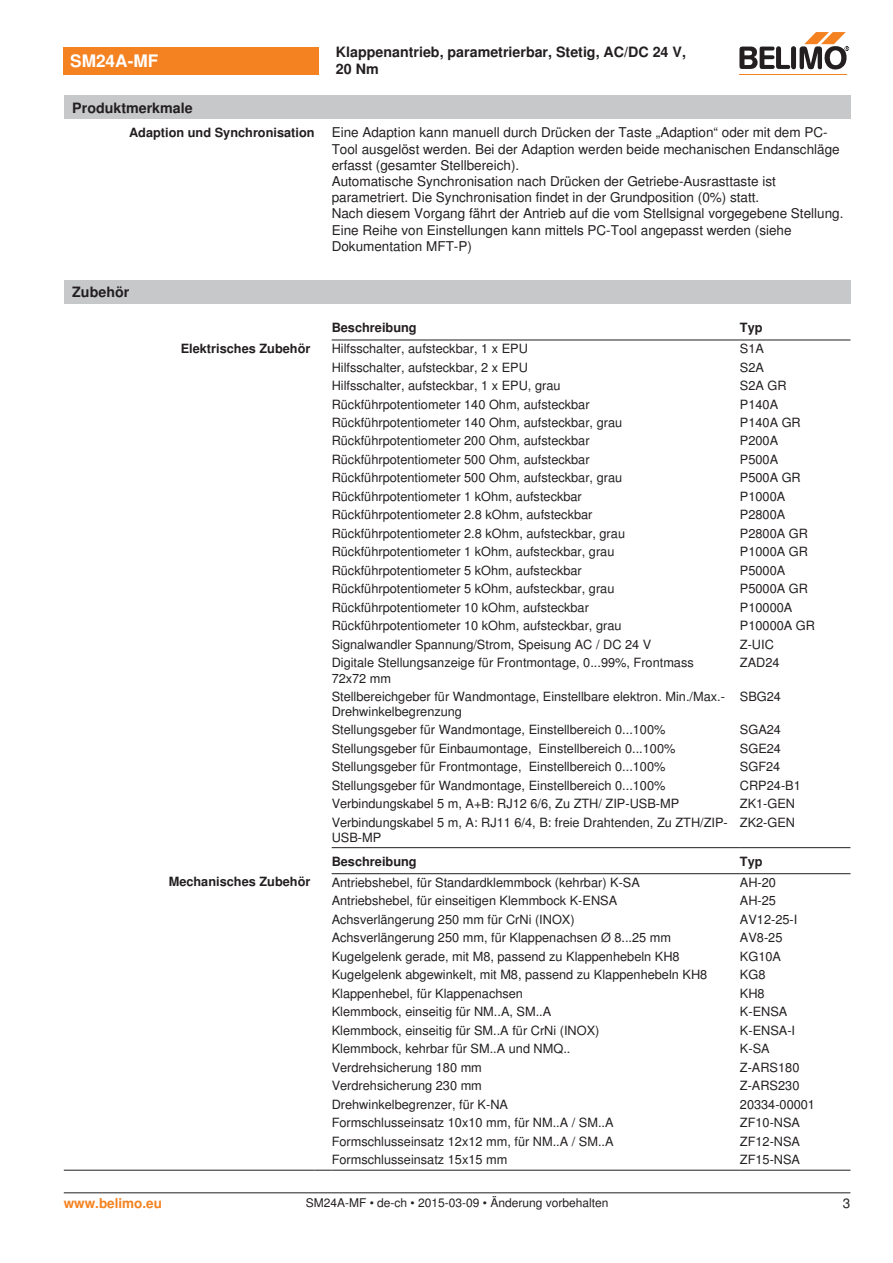
<style>
.page{position:relative;width:893px;height:1263px;background:#fff}
.page>*{position:absolute;margin:0;border:0;box-sizing:border-box;transform-origin:0 0}
.t1{font:700 17.25px "Nimbus Sans BEL";color:#fff}
.t2{font:700 14.25px/17.1px "Nimbus Sans BEL";color:#231f20}
.t3{font:13.5px/16.2px "Nimbus Sans BEL";color:#231f20}
.t4{font:700 13.5px "Nimbus Sans BEL";color:#f58220}
.t5{font:12.75px/15.3px "Nimbus Sans BEL";color:#231f20}
.t6{font:700 12.75px "Nimbus Sans BEL";color:#231f20}
.t7{font:12px "Nimbus Sans BEL";color:#231f20}
</style>
<div class="page">
<div style="left:64px;top:280px;width:786px;height:24px;background:#c7c8ca"></div>
<hr style="left:332px;top:340px;width:408px;height:1px;background:#231f20">
<hr style="left:740px;top:340px;width:110px;height:1px;background:#231f20">
<hr style="left:332px;top:847px;width:408px;height:1px;background:#231f20">
<hr style="left:740px;top:847px;width:110px;height:1px;background:#231f20">
<hr style="left:332px;top:873px;width:408px;height:1px;background:#231f20">
<hr style="left:740px;top:873px;width:110px;height:1px;background:#231f20">
<hr style="left:64px;top:1170px;width:251px;height:1px;background:#231f20">
<svg style="left:315px;top:1170px;width:17px;height:1px"></svg>
<hr style="left:332px;top:1170px;width:408px;height:1px;background:#231f20">
<hr style="left:740px;top:1170px;width:110px;height:1px;background:#231f20">
<div style="left:64px;top:47px;width:255px;height:27px;background:#f58220"></div>
<hr style="left:739px;top:74px;width:107px;height:1px;background:#f58220">
<svg style="left:739px;top:32px;width:110px;height:38px"></svg>
<div style="left:64px;top:96px;width:786px;height:23px;background:#c7c8ca"></div>
<hr style="left:64px;top:1192px;width:786px;height:1px;background:#231f20">
<h1 class="t1" style="left:70px;top:51px;width:90px">SM24A-MF</h1>
<p class="t2" style="left:336px;top:44px;width:352px">Klappenantrieb, parametrierbar, Stetig, AC/DC 24 V,<br>20 Nm</p>
<p class="t2" style="left:72px;top:100px;width:122px">Produktmerkmale</p>
<p class="t6" style="left:129px;top:125px;width:187px">Adaption und Synchronisation</p>
<p class="t3" style="left:332px;top:125px;width:513px">Eine Adaption kann manuell durch Drücken der Taste „Adaption“ oder mit dem PC-Tool ausgelöst werden. Bei der Adaption werden beide mechanischen Endanschläge erfasst (gesamter Stellbereich).<br>Automatische Synchronisation nach Drücken der Getriebe-Ausrasttaste ist parametriert. Die Synchronisation findet in der Grundposition (0%) statt.<br>Nach diesem Vorgang fährt der Antrieb auf die vom Stellsignal vorgegebene Stellung.<br>Eine Reihe von Einstellungen kann mittels PC-Tool angepasst werden (siehe Dokumentation MFT-P)</p>
<p class="t2" style="left:72px;top:284px;width:58px">Zubehör</p>
<p class="t6" style="left:332px;top:320px;width:87px">Beschreibung</p>
<p class="t6" style="left:740px;top:320px;width:24px">Typ</p>
<p class="t6" style="left:181px;top:341px;width:131px">Elektrisches Zubehör</p>
<p class="t5" style="left:332px;top:341px;width:198px">Hilfsschalter, aufsteckbar, 1 x EPU</p>
<p class="t5" style="left:740px;top:341px;width:26px">S1A</p>
<p class="t5" style="left:332px;top:360px;width:198px">Hilfsschalter, aufsteckbar, 2 x EPU</p>
<p class="t5" style="left:740px;top:360px;width:26px">S2A</p>
<p class="t5" style="left:332px;top:378px;width:230px">Hilfsschalter, aufsteckbar, 1 x EPU, grau</p>
<p class="t5" style="left:740px;top:378px;width:48px">S2A GR</p>
<p class="t5" style="left:332px;top:397px;width:259px">Rückführpotentiometer 140 Ohm, aufsteckbar</p>
<p class="t5" style="left:740px;top:397px;width:40px">P140A</p>
<p class="t5" style="left:332px;top:415px;width:292px">Rückführpotentiometer 140 Ohm, aufsteckbar, grau</p>
<p class="t5" style="left:740px;top:415px;width:62px">P140A GR</p>
<p class="t5" style="left:332px;top:434px;width:259px">Rückführpotentiometer 200 Ohm, aufsteckbar</p>
<p class="t5" style="left:740px;top:434px;width:40px">P200A</p>
<p class="t5" style="left:332px;top:452px;width:259px">Rückführpotentiometer 500 Ohm, aufsteckbar</p>
<p class="t5" style="left:740px;top:452px;width:40px">P500A</p>
<p class="t5" style="left:332px;top:471px;width:292px">Rückführpotentiometer 500 Ohm, aufsteckbar, grau</p>
<p class="t5" style="left:740px;top:471px;width:62px">P500A GR</p>
<p class="t5" style="left:332px;top:489px;width:252px">Rückführpotentiometer 1 kOhm, aufsteckbar</p>
<p class="t5" style="left:740px;top:489px;width:47px">P1000A</p>
<p class="t5" style="left:332px;top:508px;width:262px">Rückführpotentiometer 2.8 kOhm, aufsteckbar</p>
<p class="t5" style="left:740px;top:508px;width:47px">P2800A</p>
<p class="t5" style="left:332px;top:526px;width:295px">Rückführpotentiometer 2.8 kOhm, aufsteckbar, grau</p>
<p class="t5" style="left:740px;top:526px;width:70px">P2800A GR</p>
<p class="t5" style="left:332px;top:544px;width:284px">Rückführpotentiometer 1 kOhm, aufsteckbar, grau</p>
<p class="t5" style="left:740px;top:544px;width:70px">P1000A GR</p>
<p class="t5" style="left:332px;top:563px;width:252px">Rückführpotentiometer 5 kOhm, aufsteckbar</p>
<p class="t5" style="left:740px;top:563px;width:47px">P5000A</p>
<p class="t5" style="left:332px;top:581px;width:284px">Rückführpotentiometer 5 kOhm, aufsteckbar, grau</p>
<p class="t5" style="left:740px;top:581px;width:70px">P5000A GR</p>
<p class="t5" style="left:332px;top:600px;width:259px">Rückführpotentiometer 10 kOhm, aufsteckbar</p>
<p class="t5" style="left:740px;top:600px;width:54px">P10000A</p>
<p class="t5" style="left:332px;top:618px;width:291px">Rückführpotentiometer 10 kOhm, aufsteckbar, grau</p>
<p class="t5" style="left:740px;top:618px;width:77px">P10000A GR</p>
<p class="t5" style="left:332px;top:637px;width:321px">Signalwandler Spannung/Strom, Speisung AC / DC 24 V</p>
<p class="t5" style="left:740px;top:637px;width:35px">Z-UIC</p>
<p class="t5" style="left:332px;top:655px;width:364px">Digitale Stellungsanzeige für Frontmontage, 0...99%, Frontmass<br>72x72 mm</p>
<p class="t5" style="left:740px;top:655px;width:41px">ZAD24</p>
<p class="t5" style="left:332px;top:689px;width:395px">Stellbereichgeber für Wandmontage, Einstellbare elektron. Min./Max.-<br>Drehwinkelbegrenzung</p>
<p class="t5" style="left:740px;top:689px;width:43px">SBG24</p>
<p class="t5" style="left:332px;top:722px;width:335px">Stellungsgeber für Wandmontage, Einstellbereich 0...100%</p>
<p class="t5" style="left:740px;top:722px;width:43px">SGA24</p>
<p class="t5" style="left:332px;top:741px;width:345px">Stellungsgeber für Einbaumontage, Einstellbereich 0...100%</p>
<p class="t5" style="left:740px;top:741px;width:43px">SGE24</p>
<p class="t5" style="left:332px;top:759px;width:335px">Stellungsgeber für Frontmontage, Einstellbereich 0...100%</p>
<p class="t5" style="left:740px;top:759px;width:42px">SGF24</p>
<p class="t5" style="left:332px;top:778px;width:335px">Stellungsgeber für Wandmontage, Einstellbereich 0...100%</p>
<p class="t5" style="left:740px;top:778px;width:62px">CRP24-B1</p>
<p class="t5" style="left:332px;top:796px;width:349px">Verbindungskabel 5 m, A+B: RJ12 6/6, Zu ZTH/ ZIP-USB-MP</p>
<p class="t5" style="left:740px;top:796px;width:57px">ZK1-GEN</p>
<p class="t5" style="left:332px;top:815px;width:398px">Verbindungskabel 5 m, A: RJ11 6/4, B: freie Drahtenden, Zu ZTH/ZIP-<br>USB-MP</p>
<p class="t5" style="left:740px;top:815px;width:57px">ZK2-GEN</p>
<p class="t6" style="left:332px;top:854px;width:87px">Beschreibung</p>
<p class="t6" style="left:740px;top:854px;width:24px">Typ</p>
<p class="t6" style="left:169px;top:874px;width:143px">Mechanisches Zubehör</p>
<p class="t5" style="left:332px;top:875px;width:310px">Antriebshebel, für Standardklemmbock (kehrbar) K-SA</p>
<p class="t5" style="left:740px;top:875px;width:38px">AH-20</p>
<p class="t5" style="left:332px;top:893px;width:287px">Antriebshebel, für einseitigen Klemmbock K-ENSA</p>
<p class="t5" style="left:740px;top:893px;width:38px">AH-25</p>
<p class="t5" style="left:332px;top:912px;width:245px">Achsverlängerung 250 mm für CrNi (INOX)</p>
<p class="t5" style="left:740px;top:912px;width:59px">AV12-25-I</p>
<p class="t5" style="left:332px;top:930px;width:341px">Achsverlängerung 250 mm, für Klappenachsen Ø 8...25 mm</p>
<p class="t5" style="left:740px;top:930px;width:44px">AV8-25</p>
<p class="t5" style="left:332px;top:949px;width:349px">Kugelgelenk gerade, mit M8, passend zu Klappenhebeln KH8</p>
<p class="t5" style="left:740px;top:949px;width:43px">KG10A</p>
<p class="t5" style="left:332px;top:967px;width:377px">Kugelgelenk abgewinkelt, mit M8, passend zu Klappenhebeln KH8</p>
<p class="t5" style="left:740px;top:967px;width:27px">KG8</p>
<p class="t5" style="left:332px;top:986px;width:193px">Klappenhebel, für Klappenachsen</p>
<p class="t5" style="left:740px;top:986px;width:26px">KH8</p>
<p class="t5" style="left:332px;top:1004px;width:221px">Klemmbock, einseitig für NM..A, SM..A</p>
<p class="t5" style="left:740px;top:1004px;width:49px">K-ENSA</p>
<p class="t5" style="left:332px;top:1023px;width:269px">Klemmbock, einseitig für SM..A für CrNi (INOX)</p>
<p class="t5" style="left:740px;top:1023px;width:57px">K-ENSA-I</p>
<p class="t5" style="left:332px;top:1041px;width:240px">Klemmbock, kehrbar für SM..A und NMQ..</p>
<p class="t5" style="left:740px;top:1041px;width:31px">K-SA</p>
<p class="t5" style="left:332px;top:1060px;width:152px">Verdrehsicherung 180 mm</p>
<p class="t5" style="left:740px;top:1060px;width:61px">Z-ARS180</p>
<p class="t5" style="left:332px;top:1078px;width:152px">Verdrehsicherung 230 mm</p>
<p class="t5" style="left:740px;top:1078px;width:61px">Z-ARS230</p>
<p class="t5" style="left:332px;top:1097px;width:178px">Drehwinkelbegrenzer, für K-NA</p>
<p class="t5" style="left:740px;top:1097px;width:77px">20334-00001</p>
<p class="t5" style="left:332px;top:1115px;width:283px">Formschlusseinsatz 10x10 mm, für NM..A / SM..A</p>
<p class="t5" style="left:740px;top:1115px;width:62px">ZF10-NSA</p>
<p class="t5" style="left:332px;top:1134px;width:283px">Formschlusseinsatz 12x12 mm, für NM..A / SM..A</p>
<p class="t5" style="left:740px;top:1134px;width:62px">ZF12-NSA</p>
<p class="t5" style="left:332px;top:1152px;width:177px">Formschlusseinsatz 15x15 mm</p>
<p class="t5" style="left:740px;top:1152px;width:62px">ZF15-NSA</p>
<p class="t4" style="left:64px;top:1195px;width:100px">www.belimo.eu</p>
<p class="t7" style="left:306px;top:1196px;width:304px">SM24A-MF • de-ch • 2015-03-09 • Änderung vorbehalten</p>
<p class="t3" style="left:843px;top:1196px;width:9px">3</p>
</div>
